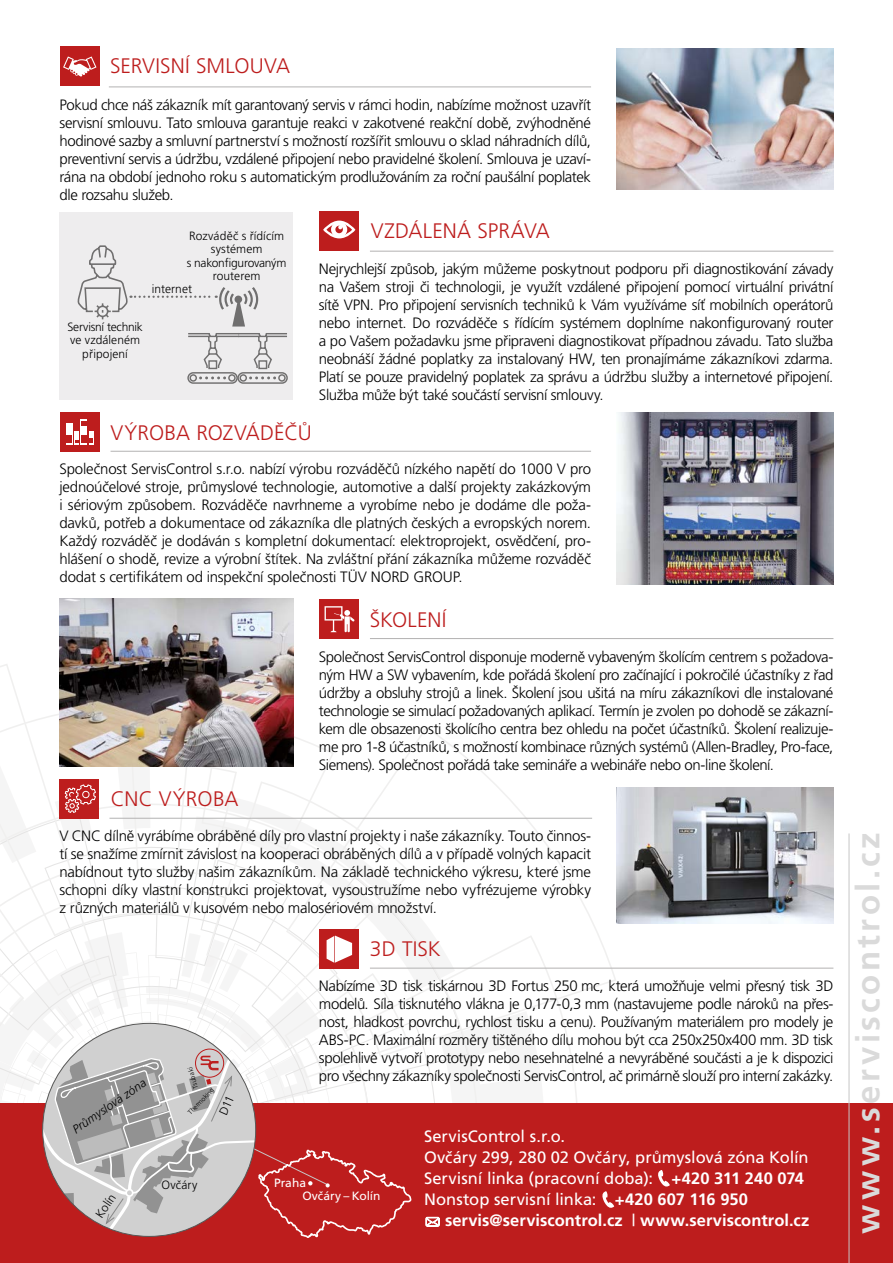
<style>
.page{position:relative;width:893px;height:1263px;background:#fff}
.page>*{position:absolute;margin:0;border:0;box-sizing:border-box;transform-origin:0 0}
.t1{font:700 33px "Frutiger CE";letter-spacing:.105em;color:#dadada}
.t2{font:300 21px "Frutiger CE";color:#bd1d1d}
.t3{font:16.5px/21px "Frutiger CE";color:#fff}
.t4{font:700 16.5px "Frutiger CE";color:#fff}
.t5{font:300 15px/18px "Frutiger CE";letter-spacing:-.025em;color:#000;text-align:justify}
.t6{font:300 12px/13.5px "Frutiger CE";letter-spacing:.005em;color:#000;text-align:center}
.t7{font:12px/12.6px "Frutiger CE";color:#fff}
.t8{font:italic 300 12px "Frutiger CE";color:#000}
.t9{font:300 6.75px "Frutiger CE";color:#000}
.s1{font-weight:700}
.s2{font-weight:400}
</style>
<div class="page">
<div style="left:0;top:1103px;width:893px;height:160px;background:#bd1d1d"></div>
<hr style="left:849px;top:833px;width:1px;height:430px;background:#c6c6c6">
<svg style="left:658px;top:1170px;width:12px;height:17px"></svg>
<svg style="left:602px;top:1191px;width:12px;height:17px"></svg>
<hr style="left:370px;top:251px;width:463px;height:1px;background:#b3b2b2">
<hr style="left:111px;top:451px;width:480px;height:1px;background:#b3b2b2">
<hr style="left:370px;top:638px;width:463px;height:1px;background:#b3b2b2">
<hr style="left:109px;top:87px;width:482px;height:1px;background:#b3b2b2">
<img style="left:617px;top:48px;width:216px;height:141px">
<img style="left:617px;top:412px;width:216px;height:172px">
<img style="left:60px;top:599px;width:233px;height:64px">
<hr style="left:109px;top:818px;width:483px;height:1px;background:#b3b2b2">
<hr style="left:370px;top:968px;width:463px;height:1px;background:#b3b2b2">
<img style="left:617px;top:787px;width:217px;height:137px">
<div style="left:60px;top:213px;width:233px;height:187px;background:#eeedee"></div>
<div style="left:60px;top:47px;width:39px;height:39px;background:#bd1d1d"></div>
<svg style="left:63px;top:56px;width:33px;height:21px"></svg>
<div style="left:319px;top:599px;width:39px;height:40px;background:#bd1d1d"></div>
<svg style="left:325px;top:606px;width:30px;height:26px"></svg>
<div style="left:60px;top:412px;width:40px;height:40px;background:#bd1d1d"></div>
<div style="left:66px;top:423px;width:6px;height:22px;background:#fff"></div>
<div style="left:74px;top:431px;width:5px;height:14px;background:#fff"></div>
<div style="left:81px;top:419px;width:6px;height:26px;background:#fff"></div>
<svg style="left:81px;top:421px;width:5px;height:5px"></svg>
<div style="left:89px;top:431px;width:5px;height:14px;background:#fff"></div>
<svg style="left:67px;top:435px;width:26px;height:8px"></svg>
<svg style="left:77px;top:245px;width:211px;height:139px"></svg>
<div style="left:320px;top:211px;width:39px;height:40px;background:#bd1d1d"></div>
<svg style="left:323px;top:221px;width:32px;height:17px"></svg>
<svg style="left:0;top:663px;width:567px;height:575px"></svg>
<h2 class="t2" style="left:110px;top:54px;width:182px">SERVISNÍ SMLOUVA</h2>
<p class="t5" style="left:60px;top:96px;width:533px">Pokud chce náš zákazník mít garantovaný servis v rámci hodin, nabízíme možnost uzavřít servisní smlouvu. Tato smlouva garantuje reakci v zakotvené reakční době, zvýhodněné hodinové sazby a smluvní partnerství s možností rozšířit smlouvu o sklad náhradních dílů, preventivní servis a údržbu, vzdálené připojení nebo pravidelné školení. Smlouva je uzaví&shy;rána na období jednoho roku s automatickým prodlužováním za roční paušální poplatek dle rozsahu služeb.</p>
<p class="t6" style="left:187px;top:229px;width:101px">Rozváděč s řídícím systémem<br>s nakonfigurovaným routerem</p>
<p class="t6" style="left:152px;top:282px;width:42px">internet</p>
<p class="t6" style="left:67px;top:320px;width:77px">Servisní technik ve vzdáleném připojení</p>
<h2 class="t2" style="left:371px;top:218px;width:181px">VZDÁLENÁ SPRÁVA</h2>
<p class="t5" style="left:319px;top:259px;width:516px">Nejrychlejší způsob, jakým můžeme poskytnout podporu při diagnostikování závady na Vašem stroji či technologii, je využít vzdálené připojení pomocí virtuální privátní sítě VPN. Pro připojení servisních techniků k Vám využíváme síť mobilních operátorů nebo internet. Do rozváděče s řídícím systémem doplníme nakonfigurovaný router a po Vašem požadavku jsme připraveni diagnostikovat případnou závadu. Tato služba neobnáší žádné poplatky za instalovaný HW, ten pronajímáme zákazníkovi zdarma.<br>Platí se pouze pravidelný poplatek za správu a údržbu služby a internetové připojení.<br>Služba může být také součástí servisní smlouvy.</p>
<h2 class="t2" style="left:111px;top:420px;width:203px">VÝROBA ROZVÁDĚČŮ</h2>
<p class="t5" style="left:60px;top:460px;width:533px">Společnost ServisControl s.r.o. nabízí výrobu rozváděčů nízkého napětí do 1000 V pro jednoúčelové stroje, průmyslové technologie, automotive a další projekty zakázkovým i sériovým způsobem. Rozváděče navrhneme a vyrobíme nebo je dodáme dle poža&shy;davků, potřeb a dokumentace od zákazníka dle platných českých a evropských norem.<br>Každý rozváděč je dodáván s kompletní dokumentací: elektroprojekt, osvědčení, pro&shy;hlášení o shodě, revize a výrobní štítek. Na zvláštní přání zákazníka můžeme rozváděč dodat s certifikátem od inspekční společnosti TÜV NORD GROUP.</p>
<h2 class="t2" style="left:370px;top:607px;width:78px">ŠKOLENÍ</h2>
<p class="t5" style="left:319px;top:647px;width:516px">Společnost ServisControl disponuje moderně vybaveným školícím centrem s požadova&shy;ným HW a SW vybavením, kde pořádá školení pro začínající i pokročilé účastníky z řad údržby a obsluhy strojů a linek. Školení jsou ušitá na míru zákazníkovi dle instalované technologie se simulací požadovaných aplikací. Termín je zvolen po dohodě se zákazní&shy;kem dle obsazenosti školícího centra bez ohledu na počet účastníků. Školení realizuje&shy;me pro 1-8 účastníků, s možností kombinace různých systémů (Allen-Bradley, Pro-face, Siemens). Společnost pořádá take semináře a webináře nebo on-line školení.</p>
<h2 class="t2" style="left:111px;top:787px;width:129px">CNC VÝROBA</h2>
<p class="t5" style="left:60px;top:827px;width:533px">V CNC dílně vyrábíme obráběné díly pro vlastní projekty i naše zákazníky. Touto činnos&shy;tí se snažíme zmírnit závislost na kooperaci obráběných dílů a v případě volných kapacit nabídnout tyto služby našim zákazníkům. Na základě technického výkresu, které jsme schopni díky vlastní konstrukci projektovat, vysoustružíme nebo vyfrézujeme výrobky z různých materiálů v kusovém nebo malosériovém množství.</p>
<h2 class="t2" style="left:370px;top:937px;width:72px">3D TISK</h2>
<p class="t5" style="left:319px;top:977px;width:516px">Nabízíme 3D tisk tiskárnou 3D Fortus 250 mc, která umožňuje velmi přesný tisk 3D modelů. Síla tisknutého vlákna je 0,177-0,3 mm (nastavujeme podle nároků na přes&shy;nost, hladkost povrchu, rychlost tisku a cenu). Používaným materiálem pro modely je ABS-PC. Maximální rozměry tištěného dílu mohou být cca 250x250x400 mm. 3D tisk spolehlivě vytvoří prototypy nebo nesehnatelné a nevyráběné součásti a je k dispozici pro všechny zákazníky společnosti ServisControl, ač primárně slouží pro interní zakázky.</p>
<p class="t9" style="left:192px;top:1089px;width:23px;rotate:-106deg">Tsubaki</p>
<p class="t8" style="left:70px;top:1124px;width:88px;rotate:-34deg">Průmyslová zóna</p>
<p class="t9" style="left:186px;top:1110px;width:36px;rotate:-46deg">Thermoking</p>
<p class="t3" style="left:424px;top:1126px;width:386px">ServisControl s.r.o.<br>Ovčáry 299, 280 02 Ovčáry, průmyslová zóna Kolín Servisní linka (pracovní doba): <span class="s1">+420 311 240 074<br></span>Nonstop servisní linka: <span class="s1">+420 607 116 950</span></p>
<p class="t4" style="left:445px;top:1211px;width:366px">servis@serviscontrol.cz <span class="s2">|</span> www.serviscontrol.cz</p>
<p class="t7" style="left:302px;top:1176px;width:80px;text-indent:-28px">Praha<br>Ovčáry – Kolín</p>
<p class="t6" style="left:162px;top:1178px;width:37px">Ovčáry</p>
<p class="t6" style="left:93px;top:1212px;width:28px;rotate:-56deg">Kolín</p>
<h1 class="t1" style="left:849px;top:1233px;width:403px;rotate:-90deg">www.serviscontrol.cz</h1>
</div>
